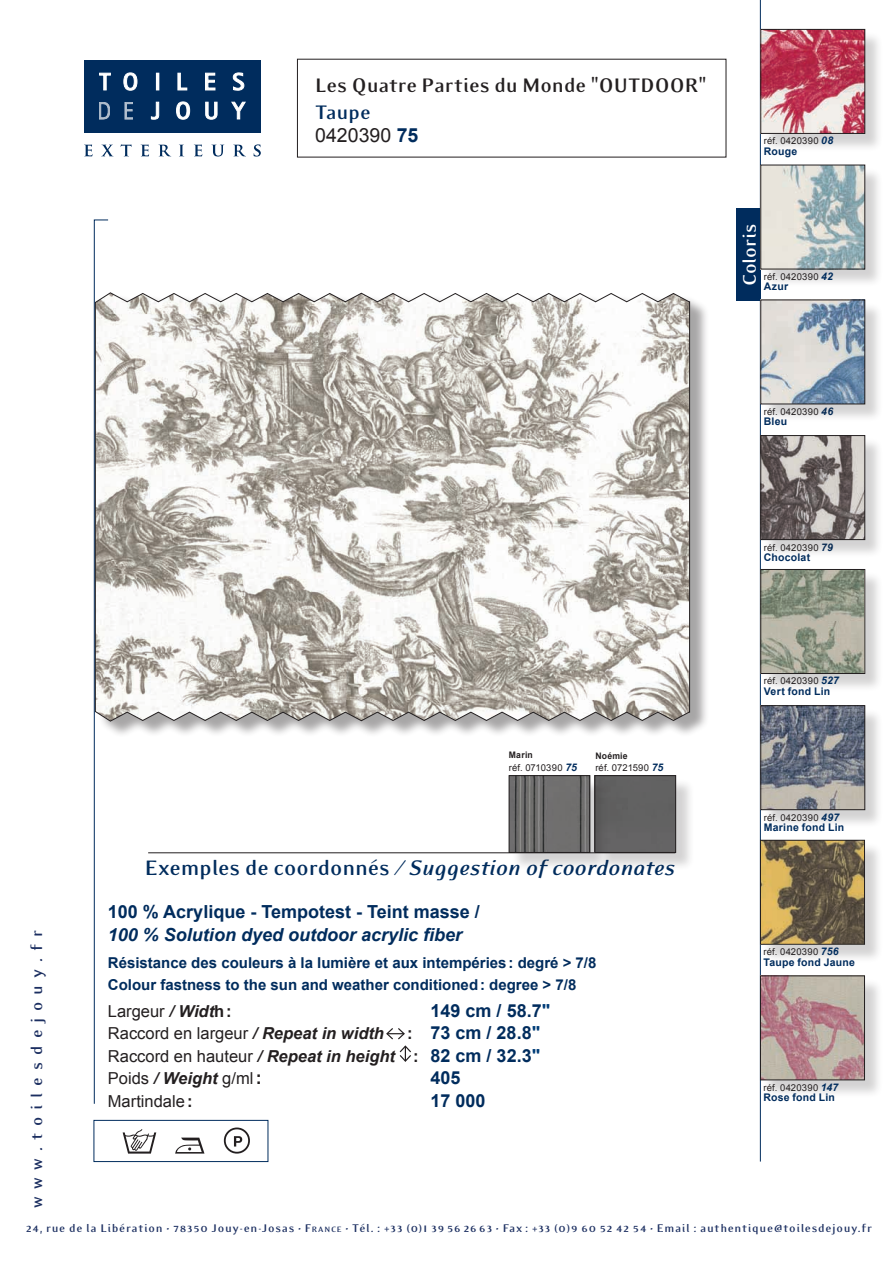
<style>
.page{position:relative;width:893px;height:1264px;background:#fff}
.page>*{position:absolute;margin:0;border:0;box-sizing:border-box;transform-origin:0 0}
.t1{font:italic 700 24px "Eidetic Modern";letter-spacing:-.005em;color:#002c5d}
.t2{font:700 22.5px "Eidetic Modern";letter-spacing:-.005em;color:#231f20}
.t3{font:700 22.5px "Eidetic Modern";letter-spacing:-.01em;color:#002c5d}
.t4{font:700 21px "Eidetic Modern";letter-spacing:-.01em;color:#fff}
.t5{font:19.5px "Arial";color:#231f20}
.t6{font:700 18px "Arial";color:#002c5d}
.t7{font:italic 700 18px "Arial";color:#002c5d}
.t8{font:700 18px "Eidetic Modern";letter-spacing:.39em;color:#1c2f61}
.t9{font:16.5px/22.5px "Arial";color:#231f20}
.t10{font:700 15px/22.5px "Arial";color:#002c5d}
.t11{font:700 12.75px "Eidetic Modern";letter-spacing:.055em;color:#1c2f61}
.t12{font:700 10.5px "Arial";letter-spacing:.02em;color:#002c5d}
.t13{font:9.45px "Arial";letter-spacing:.02em;color:#231f20}
.t14{font:700 9px "Arial";letter-spacing:.03em;color:#231f20;scale:.96 1}
.s1{font-weight:700;color:#002c5d}
.s2{font-weight:700;font-style:italic;font-size:10.5px;color:#002c5d}
.s3{font-style:normal}
.s4{font-weight:700;font-style:italic}
.s5{font-weight:700}
.s6{color:#003d78}
.s7{font-size:16.5px;color:#231f20}
.s8{font-weight:700;font-size:18px;color:#002c5d}
.s9{font-weight:700;font-size:18px;color:#003d78}
.s10{font-weight:700;font-size:18px}
.s11{font-style:inherit}
.s12{font-size:8.85px}
.s13{font-size:13.5px}
</style>
<div class="page">
<div style="left:736px;top:209px;width:24px;height:92px;background:#002c5d"></div>
<hr style="left:760px;top:0;width:1px;height:1161px;background:#002c5d">
<hr style="left:148px;top:852px;width:527px;height:1px;background:#231f20">
<svg style="left:94px;top:219px;width:15px;height:885px"></svg>
<div style="left:84px;top:60px;width:176px;height:72px;background:#002c5d"></div>
<svg style="left:99px;top:73px;width:12px;height:17px"></svg>
<svg style="left:123px;top:73px;width:14px;height:18px"></svg>
<div style="left:156px;top:73px;width:3px;height:17px;border:1px solid #fff"></div>
<svg style="left:178px;top:73px;width:9px;height:17px"></svg>
<svg style="left:205px;top:73px;width:10px;height:17px"></svg>
<svg style="left:233px;top:73px;width:11px;height:18px"></svg>
<svg style="left:151px;top:102px;width:8px;height:18px"></svg>
<svg style="left:176px;top:102px;width:14px;height:18px"></svg>
<svg style="left:205px;top:102px;width:12px;height:18px"></svg>
<svg style="left:231px;top:102px;width:15px;height:17px"></svg>
<svg style="left:99px;top:102px;width:11px;height:17px"></svg>
<svg style="left:125px;top:102px;width:8px;height:17px"></svg>
<svg style="left:84px;top:144px;width:8px;height:12px"></svg>
<svg style="left:102px;top:145px;width:11px;height:11px"></svg>
<svg style="left:121px;top:144px;width:10px;height:12px"></svg>
<svg style="left:141px;top:144px;width:8px;height:12px"></svg>
<svg style="left:159px;top:145px;width:12px;height:11px"></svg>
<svg style="left:180px;top:145px;width:3px;height:11px"></svg>
<svg style="left:194px;top:144px;width:8px;height:12px"></svg>
<svg style="left:212px;top:145px;width:12px;height:11px"></svg>
<svg style="left:234px;top:145px;width:11px;height:11px"></svg>
<svg style="left:253px;top:144px;width:7px;height:12px"></svg>
<div style="left:762px;top:31px;width:121px;height:121px;background:#231f20;opacity:.2"></div>
<img style="left:762px;top:31px;width:101px;height:101px">
<div style="left:760px;top:29px;width:105px;height:105px;border:1px solid #231f20"></div>
<div style="left:762px;top:571px;width:121px;height:121px;background:#231f20;opacity:.2"></div>
<img style="left:762px;top:571px;width:101px;height:100px">
<div style="left:760px;top:569px;width:105px;height:104px;border:1px solid #231f20"></div>
<div style="left:762px;top:708px;width:121px;height:120px;background:#231f20;opacity:.2"></div>
<img style="left:762px;top:707px;width:101px;height:101px">
<div style="left:760px;top:705px;width:105px;height:105px;border:1px solid #231f20"></div>
<div style="left:762px;top:167px;width:121px;height:121px;background:#231f20;opacity:.2"></div>
<img style="left:762px;top:167px;width:101px;height:100px">
<div style="left:760px;top:165px;width:105px;height:104px;border:1px solid #231f20"></div>
<div style="left:762px;top:438px;width:121px;height:120px;background:#231f20;opacity:.2"></div>
<img style="left:762px;top:437px;width:101px;height:101px">
<div style="left:760px;top:435px;width:105px;height:105px;border:1px solid #231f20"></div>
<div style="left:762px;top:302px;width:121px;height:121px;background:#231f20;opacity:.2"></div>
<img style="left:762px;top:302px;width:101px;height:100px">
<div style="left:760px;top:300px;width:105px;height:104px;border:1px solid #231f20"></div>
<div style="left:99px;top:293px;width:611px;height:443px;background:#231f20;opacity:.4"></div>
<svg style="left:95px;top:292px;width:595px;height:430px"></svg>
<div style="left:597px;top:777px;width:97px;height:94px;background:#231f20;opacity:.2"></div>
<div style="left:609px;top:777px;width:64px;height:73px;background:#626262"></div>
<div style="left:594px;top:775px;width:81px;height:77px;border:1px solid #231f20"></div>
<div style="left:511px;top:777px;width:98px;height:94px;background:#231f20;opacity:.2"></div>
<img style="left:511px;top:777px;width:77px;height:73px">
<div style="left:509px;top:775px;width:81px;height:77px;border:1px solid #231f20"></div>
<div style="left:762px;top:842px;width:121px;height:121px;background:#231f20;opacity:.2"></div>
<img style="left:762px;top:842px;width:100px;height:100px">
<div style="left:760px;top:840px;width:104px;height:104px;border:1px solid #231f20"></div>
<div style="left:762px;top:978px;width:121px;height:121px;background:#231f20;opacity:.2"></div>
<img style="left:762px;top:977px;width:100px;height:101px">
<div style="left:760px;top:975px;width:104px;height:105px;border:1px solid #231f20"></div>
<svg style="left:386px;top:1028px;width:25px;height:34px"></svg>
<div style="left:94px;top:1120px;width:174px;height:41px;border:1px solid #002c5d"></div>
<svg style="left:123px;top:1127px;width:127px;height:26px"></svg>
<h2 class="t2" style="left:315px;top:74px;width:393px">Les Quatre Parties du Monde "OUTDOOR"</h2>
<h2 class="t3" style="left:315px;top:101px;width:57px">Taupe</h2>
<h3 class="t5" style="left:315px;top:125px;width:105px">0420390 <span class="s1">75</span></h3>
<p class="t13" style="left:763px;top:136px;width:71px">réf. 0420390 <span class="s2">08</span></p>
<p class="t12" style="left:763px;top:145px;width:35px">Rouge</p>
<h3 class="t4" style="left:738px;top:286px;width:64px;rotate:-90deg">Coloris</h3>
<p class="t13" style="left:763px;top:271px;width:71px">réf. 0420390 <span class="s2">42</span></p>
<p class="t12" style="left:763px;top:281px;width:26px">Azur</p>
<p class="t13" style="left:763px;top:406px;width:71px">réf. 0420390 <span class="s2">46</span></p>
<p class="t12" style="left:763px;top:416px;width:25px">Bleu</p>
<p class="t14" style="left:509px;top:750px;width:27px">Marin</p>
<p class="t13" style="left:509px;top:762px;width:70px">réf. 0710390 <span class="s2">75</span></p>
<p class="t14" style="left:595px;top:750px;width:35px">Noémie</p>
<p class="t13" style="left:595px;top:762px;width:70px">réf. 0721590 <span class="s2">75</span></p>
<h1 class="t1" style="left:145px;top:855px;width:532px"><span class="s3">Exemples de coordonnés</span> / Suggestion of coordonates</h1>
<p class="t13" style="left:763px;top:542px;width:71px">réf. 0420390 <span class="s2">79</span></p>
<p class="t12" style="left:763px;top:551px;width:48px">Chocolat</p>
<p class="t13" style="left:763px;top:676px;width:77px">réf. 0420390 <span class="s2">527</span></p>
<p class="t12" style="left:763px;top:685px;width:68px">Vert fond Lin</p>
<p class="t13" style="left:763px;top:812px;width:77px">réf. 0420390 <span class="s2">497</span></p>
<p class="t12" style="left:763px;top:821px;width:82px">Marine fond Lin</p>
<h3 class="t6" style="left:108px;top:902px;width:373px">100 % Acrylique - Tempotest - Teint masse /</h3>
<h3 class="t7" style="left:108px;top:924px;width:356px">100 % Solution dyed outdoor acrylic fiber</h3>
<h3 class="t10" style="left:108px;top:951px;width:490px">Résistance des couleurs à la lumière et aux intempéries: degré &gt; 7/8<br>Colour fastness to the sun and weather conditioned: degree &gt; 7/8</h3>
<h3 class="t9" style="left:108px;top:1000px;width:125px">Largeur <span class="s4">/ Widt</span><span class="s5">h:</span></h3>
<h3 class="t6" style="left:430px;top:1000px;width:121px">149 cm / 58.7<span class="s6">"</span></h3>
<h3 class="t9" style="left:108px;top:1022px;width:278px">Raccord en largeur <span class="s4">/ Repeat in width</span></h3>
<h3 class="t6" style="left:407px;top:1023px;width:134px"><span class="s7">:</span> 73 cm / 28.8<span class="s6">"</span></h3>
<h3 class="t9" style="left:108px;top:1045px;width:434px">Raccord en hauteur <span class="s4">/ Repeat in height</span> <span class="s5">:</span> <span class="s8">82 cm / 32.3</span><span class="s9">"<br></span>Poids <span class="s4">/ Weight</span> g/ml<span class="s10">:</span></h3>
<h3 class="t8" style="left:27px;top:1208px;width:280px;rotate:-90deg">www.toilesdejouy.fr</h3>
<h3 class="t11" style="left:26px;top:1221px;width:847px">24, rue de la Libération • 78350 Jouy-en-Josas • <span class="s11">F</span><span class="s12">RANCE</span> • Tél. : +33 (0)<span class="s13">1</span> 39 56 26 63 • Fax : +33 (0)9 60 52 42 54 • Email : authentique@toilesdejouy.fr</h3>
<p class="t13" style="left:763px;top:946px;width:77px">réf. 0420390 <span class="s2">756</span></p>
<p class="t12" style="left:763px;top:956px;width:93px">Taupe fond Jaune</p>
<h3 class="t6" style="left:430px;top:1068px;width:32px">405</h3>
<p class="t13" style="left:763px;top:1082px;width:76px">réf. 0420390 <span class="s2">147</span></p>
<p class="t12" style="left:763px;top:1091px;width:73px">Rose fond Lin</p>
<h3 class="t9" style="left:108px;top:1090px;width:86px">Martindale<span class="s5">:</span></h3>
<h3 class="t6" style="left:430px;top:1090px;width:57px">17 000</h3>
</div>
